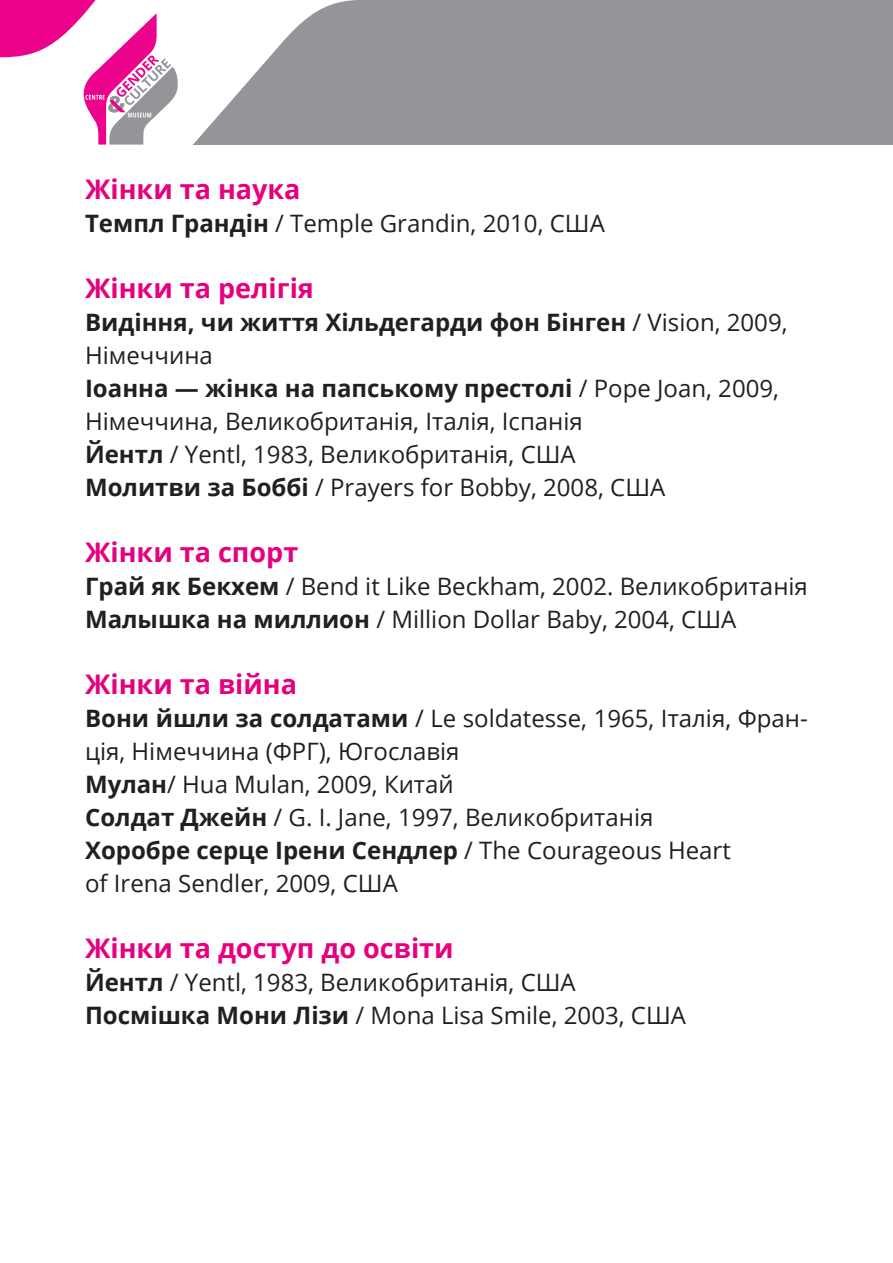
<style>
.page{position:relative;width:893px;height:1263px;background:#fff}
.page>*{position:absolute;margin:0;border:0;box-sizing:border-box;transform-origin:0 0}
.Basic_style{font:700 27px "Open Sans";color:#e6007e}
.Basic_style-2{font:24px/33px "Open Sans";color:#231f20}
.Basic_style-3{font:700 24px "Open Sans";color:#231f20}
.s1{font-weight:700}
.s2{font-weight:400}
</style>
<div class="page">
<svg style="left:193px;top:0;width:700px;height:145px;background:#9ea0a3"></svg>
<svg style="left:0;top:0;width:178px;height:145px"></svg>
<p class="Basic_style" style="left:85px;top:170px;width:217px">Жінки та наука</p>
<p class="Basic_style-2" style="left:85px;top:206px;width:521px"><span class="s1">Темпл Грандін</span> / Temple Grandin, 2010, США</p>
<p class="Basic_style" style="left:85px;top:269px;width:230px">Жінки та релігія</p>
<p class="Basic_style-3" style="left:85px;top:306px;width:704px">Видіння, чи життя Хільдегарди фон Бінген <span class="s2">/ Vision, 2009,</span></p>
<p class="Basic_style-2" style="left:85px;top:338px;width:129px">Німеччина</p>
<p class="Basic_style-3" style="left:85px;top:372px;width:695px">Іоанна — жінка на папському престолі <span class="s2">/ Pope Joan, 2009,</span></p>
<p class="Basic_style-2" style="left:85px;top:404px;width:499px">Німеччина, Великобританія, Італія, Іспанія</p>
<p class="Basic_style-2" style="left:85px;top:437px;width:492px"><span class="s1">Йентл</span> / Yentl, 1983, Великобританія, США</p>
<p class="Basic_style-2" style="left:85px;top:470px;width:582px"><span class="s1">Молитви за Боббі</span> / Prayers for Bobby, 2008, США</p>
<p class="Basic_style" style="left:85px;top:533px;width:215px">Жінки та спорт</p>
<p class="Basic_style-2" style="left:85px;top:569px;width:724px"><span class="s1">Грай як Бекхем</span> / Bend it Like Beckham, 2002. Великобританія</p>
<p class="Basic_style-2" style="left:85px;top:602px;width:653px"><span class="s1">Малышка на миллион</span> / Million Dollar Baby, 2004, США</p>
<p class="Basic_style" style="left:85px;top:665px;width:214px">Жінки та війна</p>
<p class="Basic_style-2" style="left:85px;top:701px;width:724px"><span class="s1">Вони йшли за солдатами</span> / Le soldatesse, 1965, Італія, Фран&shy;ція, Німеччина (ФРГ), Югославія</p>
<p class="Basic_style-2" style="left:85px;top:767px;width:370px"><span class="s1">Мулан</span>/ Hua Mulan, 2009, Китай</p>
<p class="Basic_style-2" style="left:85px;top:800px;width:570px"><span class="s1">Солдат Джейн</span> / G. I. Jane, 1997, Великобританія</p>
<p class="Basic_style-3" style="left:85px;top:834px;width:647px">Хоробре серце Ірени Сендлер <span class="s2">/ The Courageous Heart</span></p>
<p class="Basic_style-2" style="left:85px;top:866px;width:314px">of Irena Sendler, 2009, США</p>
<p class="Basic_style" style="left:85px;top:929px;width:370px">Жінки та доступ до освіти</p>
<p class="Basic_style-2" style="left:85px;top:965px;width:492px"><span class="s1">Йентл</span> / Yentl, 1983, Великобританія, США</p>
<p class="Basic_style-2" style="left:85px;top:998px;width:602px"><span class="s1">Посмішка Мони Лізи</span> / Mona Lisa Smile, 2003, США</p>
</div>
